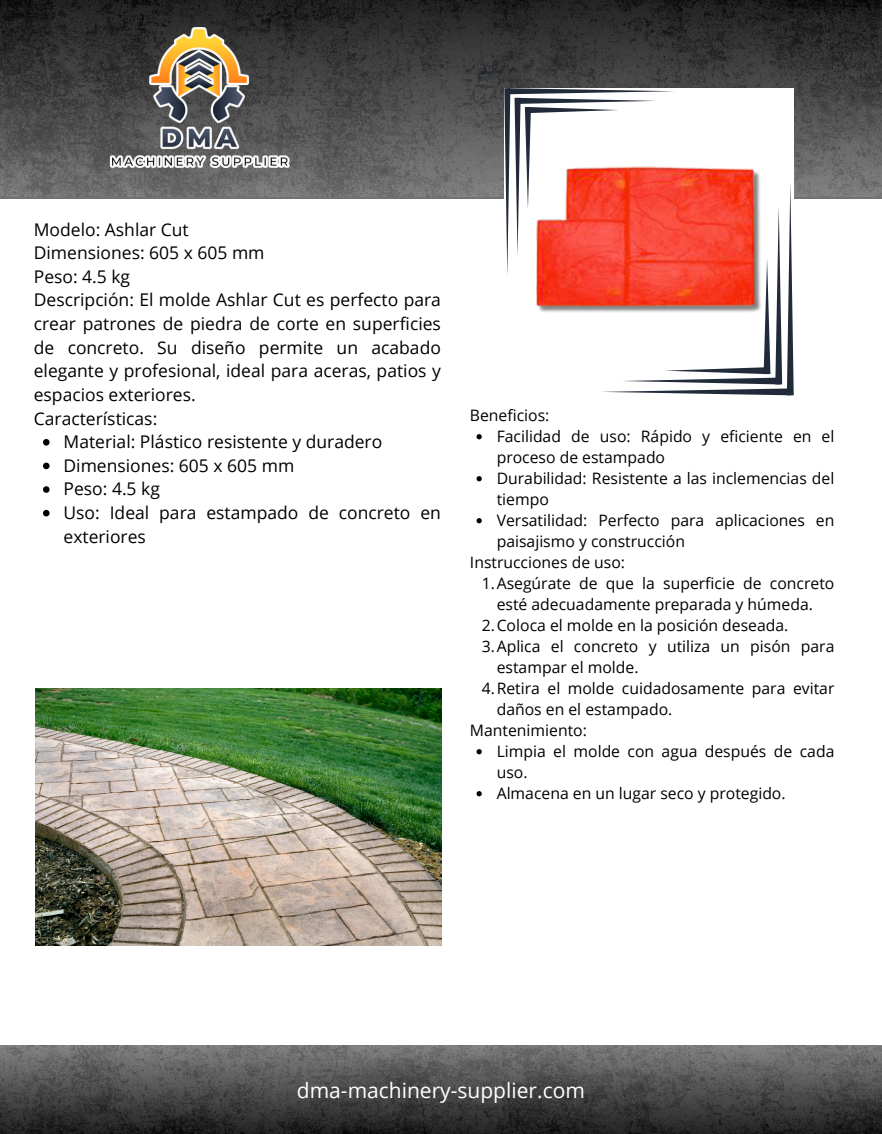
<style>
.page{position:relative;width:882px;height:1134px;background:#fff}
.page>*{position:absolute;margin:0;border:0;box-sizing:border-box;transform-origin:0 0}
.t1{font:21px "Open Sans";color:#fff}
.t2{font:17.5px/23.6px "Open Sans";color:#000}
.t3{font:15.75px/21px "Open Sans";color:#000}
</style>
<div class="page">
<img style="left:0;top:0;width:882px;height:197px">
<img style="left:108px;top:28px;width:183px;height:143px">
<svg style="left:504px;top:88px;width:290px;height:307px"></svg>
<img style="left:0;top:1046px;width:882px;height:88px">
<svg style="left:477px;top:434px;width:5px;height:5px"></svg>
<svg style="left:477px;top:476px;width:5px;height:5px"></svg>
<svg style="left:477px;top:518px;width:5px;height:5px"></svg>
<svg style="left:477px;top:749px;width:5px;height:5px"></svg>
<svg style="left:477px;top:791px;width:5px;height:5px"></svg>
<img style="left:35px;top:689px;width:406px;height:257px">
<svg style="left:43px;top:439px;width:7px;height:7px"></svg>
<svg style="left:43px;top:463px;width:7px;height:6px"></svg>
<svg style="left:43px;top:486px;width:7px;height:7px"></svg>
<svg style="left:43px;top:510px;width:7px;height:6px"></svg>
<img style="left:526px;top:153px;width:246px;height:177px">
<p class="t2" style="left:34px;top:217px;width:409px">Modelo: Ashlar Cut<br>Dimensiones: 605 x 605 mm<br>Peso: 4.5 kg<br>Descripción: El molde Ashlar Cut es perfecto para crear patrones de piedra de corte en superficies de concreto. Su diseño permite un acabado elegante y profesional, ideal para aceras, patios y espacios exteriores.<br>Características:</p>
<p class="t2" style="left:64px;top:430px;width:320px">Material: Plástico resistente y duradero</p>
<p class="t2" style="left:64px;top:453px;width:232px">Dimensiones: 605 x 605 mm</p>
<p class="t2" style="left:64px;top:477px;width:98px">Peso: 4.5 kg</p>
<p class="t2" style="left:64px;top:500px;width:379px">Uso: Ideal para estampado de concreto en exteriores</p>
<p class="t3" style="left:470px;top:404px;width:81px">Beneficios:</p>
<p class="t3" style="left:497px;top:425px;width:339px">Facilidad de uso: Rápido y eficiente en el proceso de estampado</p>
<h2 class="t3" style="left:497px;top:467px;width:339px">Durabilidad: Resistente a las inclemencias del tiempo</h2>
<p class="t3" style="left:497px;top:509px;width:339px">Versatilidad: Perfecto para aplicaciones en paisajismo y construcción</p>
<p class="t3" style="left:470px;top:551px;width:157px">Instrucciones de uso:</p>
<p class="t3" style="left:482px;top:572px;width:354px;text-align:center">1.Asegúrate de que la superficie de concreto esté adecuadamente preparada y húmeda.</p>
<p class="t3" style="left:482px;top:614px;width:308px">2.Coloca el molde en la posición deseada.</p>
<p class="t3" style="left:497px;top:635px;width:339px;text-indent:-15px">3.Aplica el concreto y utiliza un pisón para estampar el molde.</p>
<p class="t3" style="left:497px;top:677px;width:339px;text-indent:-15px">4.Retira el molde cuidadosamente para evitar daños en el estampado.</p>
<p class="t3" style="left:470px;top:719px;width:119px">Mantenimiento:</p>
<p class="t3" style="left:497px;top:740px;width:339px">Limpia el molde con agua después de cada uso.</p>
<p class="t3" style="left:497px;top:782px;width:290px">Almacena en un lugar seco y protegido.</p>
<p class="t1" style="left:297px;top:1075px;width:290px">dma-machinery-supplier.com</p>
</div>
